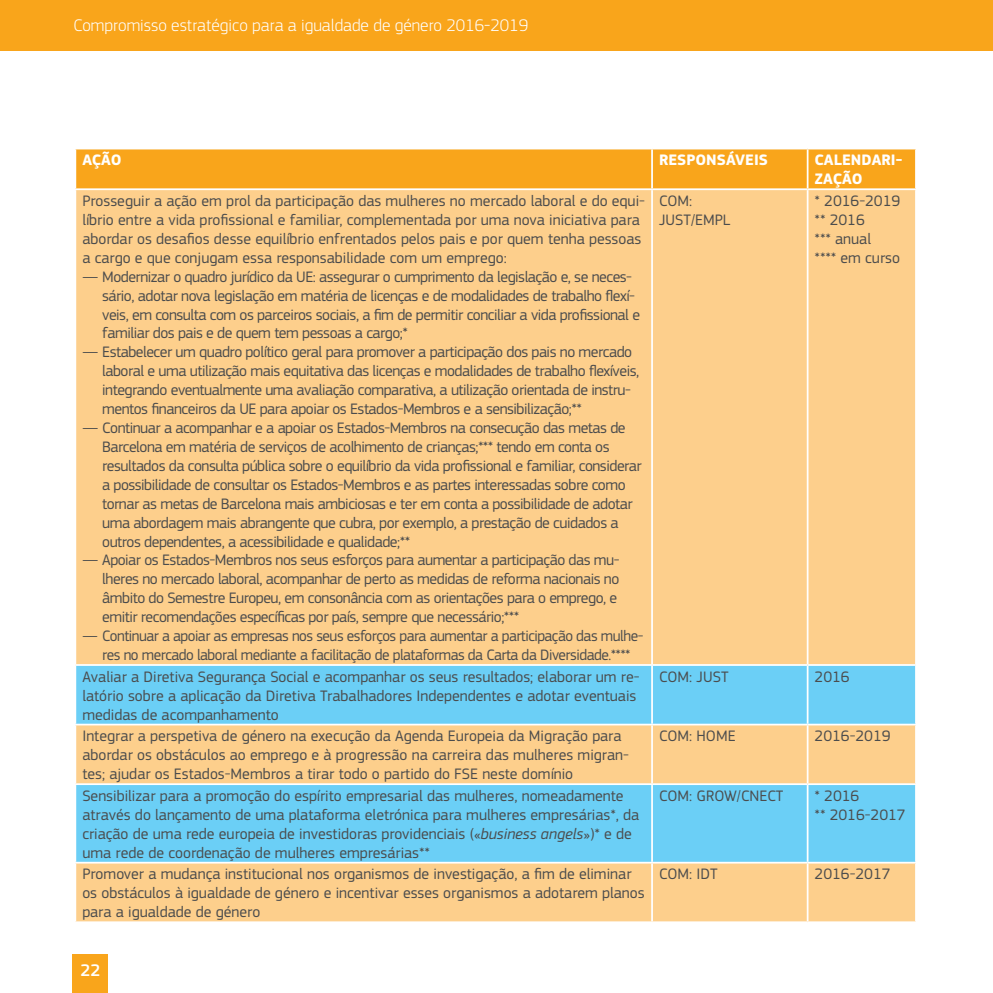
<style>
.page{position:relative;width:993px;height:993px;background:#fff}
.page>*{position:absolute;margin:0;border:0;box-sizing:border-box;transform-origin:0 0}
.t1{font:300 17.5px "EC Square Sans Pro";color:#fff}
.t2{font:500 17.5px "EC Square Sans Pro";color:#fff}
.Table_text_black{font:15.75px/18.9px "EC Square Sans Pro";letter-spacing:-.03em;color:#4b4c4d}
.Table_text_black-2{font:15.75px/18.9px "EC Square Sans Pro";color:#4b4c4d}
.Table_header{font:700 15.75px/18.9px "EC Square Sans Pro";color:#fff}
.s1{font-style:italic}
</style>
<div class="page">
<div style="left:72px;top:953px;width:36px;height:39px;background:#f9a51b"></div>
<div style="left:0;top:0;width:992px;height:51px;background:#f9a51b"></div>
<div style="left:76px;top:149px;width:838px;height:39px;background:#f9a51b"></div>
<div style="left:76px;top:190px;width:838px;height:731px;background:#fdcf8c"></div>
<svg style="left:76px;top:665px;width:838px;height:196px;background:#99cfd6"></svg>
<hr style="left:651px;top:190px;width:1px;height:474px;background:#fff">
<hr style="left:806px;top:190px;width:2px;height:474px;background:#fff">
<hr style="left:74px;top:664px;width:577px;height:1px;background:#fff">
<hr style="left:651px;top:664px;width:156px;height:1px;background:#fff">
<hr style="left:651px;top:665px;width:1px;height:58px;background:#fff">
<hr style="left:807px;top:664px;width:109px;height:1px;background:#fff">
<hr style="left:806px;top:665px;width:2px;height:58px;background:#fff">
<hr style="left:74px;top:723px;width:577px;height:2px;background:#fff">
<hr style="left:651px;top:723px;width:156px;height:2px;background:#fff">
<hr style="left:651px;top:725px;width:1px;height:58px;background:#fff">
<hr style="left:807px;top:723px;width:109px;height:2px;background:#fff">
<hr style="left:806px;top:725px;width:2px;height:58px;background:#fff">
<hr style="left:74px;top:783px;width:577px;height:1px;background:#fff">
<hr style="left:651px;top:783px;width:156px;height:1px;background:#fff">
<hr style="left:651px;top:784px;width:1px;height:77px;background:#fff">
<hr style="left:807px;top:783px;width:109px;height:1px;background:#fff">
<hr style="left:806px;top:784px;width:2px;height:77px;background:#fff">
<hr style="left:74px;top:861px;width:577px;height:2px;background:#fff">
<hr style="left:651px;top:861px;width:156px;height:2px;background:#fff">
<hr style="left:651px;top:863px;width:1px;height:58px;background:#fff">
<hr style="left:807px;top:861px;width:109px;height:2px;background:#fff">
<hr style="left:806px;top:863px;width:2px;height:58px;background:#fff">
<hr style="left:651px;top:149px;width:1px;height:39px;background:#fff">
<hr style="left:806px;top:149px;width:2px;height:39px;background:#fff">
<p class="t1" style="left:73px;top:15px;width:456px">Compromisso estratégico para a igualdade de género 2016-2019</p>
<p class="Table_header" style="left:82px;top:151px;width:41px">AÇÃO</p>
<p class="Table_header" style="left:658px;top:151px;width:110px">RESPONSÁVEIS</p>
<p class="Table_header" style="left:814px;top:151px;width:89px">CALENDARI-<br>ZAÇÃO</p>
<p class="Table_text_black-2" style="left:82px;top:191px;width:564px">Prosseguir a ação em prol da participação das mulheres no mercado laboral e do equi&shy;líbrio entre a vida profissional e familiar, complementada por uma nova iniciativa para abordar os desafios desse equilíbrio enfrentados pelos pais e por quem tenha pessoas a cargo e que conjugam essa responsabilidade com um emprego:</p>
<p class="Table_text_black" style="left:102px;top:267px;width:539px;text-indent:-20px">̋ Modernizar o quadro jurídico da UE: assegurar o cumprimento da legislação e, se neces&shy;sário, adotar nova legislação em matéria de licenças e de modalidades de trabalho flexí&shy;veis, em consulta com os parceiros sociais, a fim de permitir conciliar a vida profissional e familiar dos pais e de quem tem pessoas a cargo;*</p>
<p class="Table_text_black" style="left:102px;top:343px;width:538px;text-indent:-20px">̋ Estabelecer um quadro político geral para promover a participação dos pais no mercado laboral e uma utilização mais equitativa das licenças e modalidades de trabalho flexíveis, integrando eventualmente uma avaliação comparativa, a utilização orientada de instru&shy;mentos financeiros da UE para apoiar os Estados-Membros e a sensibilização;**</p>
<p class="Table_text_black" style="left:102px;top:418px;width:541px;text-indent:-20px">̋ Continuar a acompanhar e a apoiar os Estados-Membros na consecução das metas de Barcelona em matéria de serviços de acolhimento de crianças;*** tendo em conta os resultados da consulta pública sobre o equilíbrio da vida profissional e familiar, considerar a possibilidade de consultar os Estados-Membros e as partes interessadas sobre como tornar as metas de Barcelona mais ambiciosas e ter em conta a possibilidade de adotar uma abordagem mais abrangente que cubra, por exemplo, a prestação de cuidados a outros dependentes, a acessibilidade e qualidade;**</p>
<p class="Table_text_black" style="left:102px;top:550px;width:518px;text-indent:-20px">̋ Apoiar os Estados-Membros nos seus esforços para aumentar a participação das mu&shy;lheres no mercado laboral, acompanhar de perto as medidas de reforma nacionais no âmbito do Semestre Europeu, em consonância com as orientações para o emprego, e emitir recomendações específicas por país, sempre que necessário;***</p>
<p class="Table_text_black" style="left:82px;top:626px;width:562px;text-align:center">̋ Continuar a apoiar as empresas nos seus esforços para aumentar a participação das mulhe&shy;res no mercado laboral mediante a facilitação de plataformas da Carta da Diversidade.****</p>
<p class="Table_text_black-2" style="left:658px;top:191px;width:35px">COM:</p>
<p class="Table_text_black-2" style="left:658px;top:210px;width:73px">JUST/EMPL</p>
<p class="Table_text_black-2" style="left:814px;top:191px;width:87px">* 2016-2019</p>
<p class="Table_text_black-2" style="left:814px;top:210px;width:52px">** 2016</p>
<p class="Table_text_black-2" style="left:814px;top:229px;width:58px">*** anual</p>
<p class="Table_text_black-2" style="left:814px;top:248px;width:87px">**** em curso</p>
<p class="Table_text_black-2" style="left:82px;top:667px;width:558px">Avaliar a Diretiva Segurança Social e acompanhar os seus resultados; elaborar um re&shy;latório sobre a aplicação da Diretiva Trabalhadores Independentes e adotar eventuais medidas de acompanhamento</p>
<p class="Table_text_black-2" style="left:658px;top:667px;width:71px">COM: JUST</p>
<p class="Table_text_black-2" style="left:814px;top:667px;width:37px">2016</p>
<p class="Table_text_black-2" style="left:82px;top:726px;width:548px">Integrar a perspetiva de género na execução da Agenda Europeia da Migração para abordar os obstáculos ao emprego e à progressão na carreira das mulheres migran&shy;tes; ajudar os Estados-Membros a tirar todo o partido do FSE neste domínio</p>
<p class="Table_text_black-2" style="left:658px;top:726px;width:78px">COM: HOME</p>
<p class="Table_text_black-2" style="left:814px;top:726px;width:77px">2016-2019</p>
<p class="Table_text_black-2" style="left:82px;top:786px;width:558px">Sensibilizar para a promoção do espírito empresarial das mulheres, nomeadamente através do lançamento de uma plataforma eletrónica para mulheres empresárias*, da criação de uma rede europeia de investidoras providenciais («<span class="s1">business angels</span>»)* e de uma rede de coordenação de mulheres empresárias**</p>
<p class="Table_text_black-2" style="left:658px;top:786px;width:126px">COM: GROW/CNECT</p>
<p class="Table_text_black-2" style="left:814px;top:786px;width:46px">* 2016</p>
<p class="Table_text_black-2" style="left:814px;top:805px;width:92px">** 2016-2017</p>
<p class="Table_text_black-2" style="left:82px;top:864px;width:563px">Promover a mudança institucional nos organismos de investigação, a fim de eliminar os obstáculos à igualdade de género e incentivar esses organismos a adotarem planos para a igualdade de género</p>
<p class="Table_text_black-2" style="left:658px;top:864px;width:60px">COM: IDT</p>
<p class="Table_text_black-2" style="left:814px;top:864px;width:77px">2016-2017</p>
<p class="t2" style="left:80px;top:959px;width:22px">22</p>
</div>
